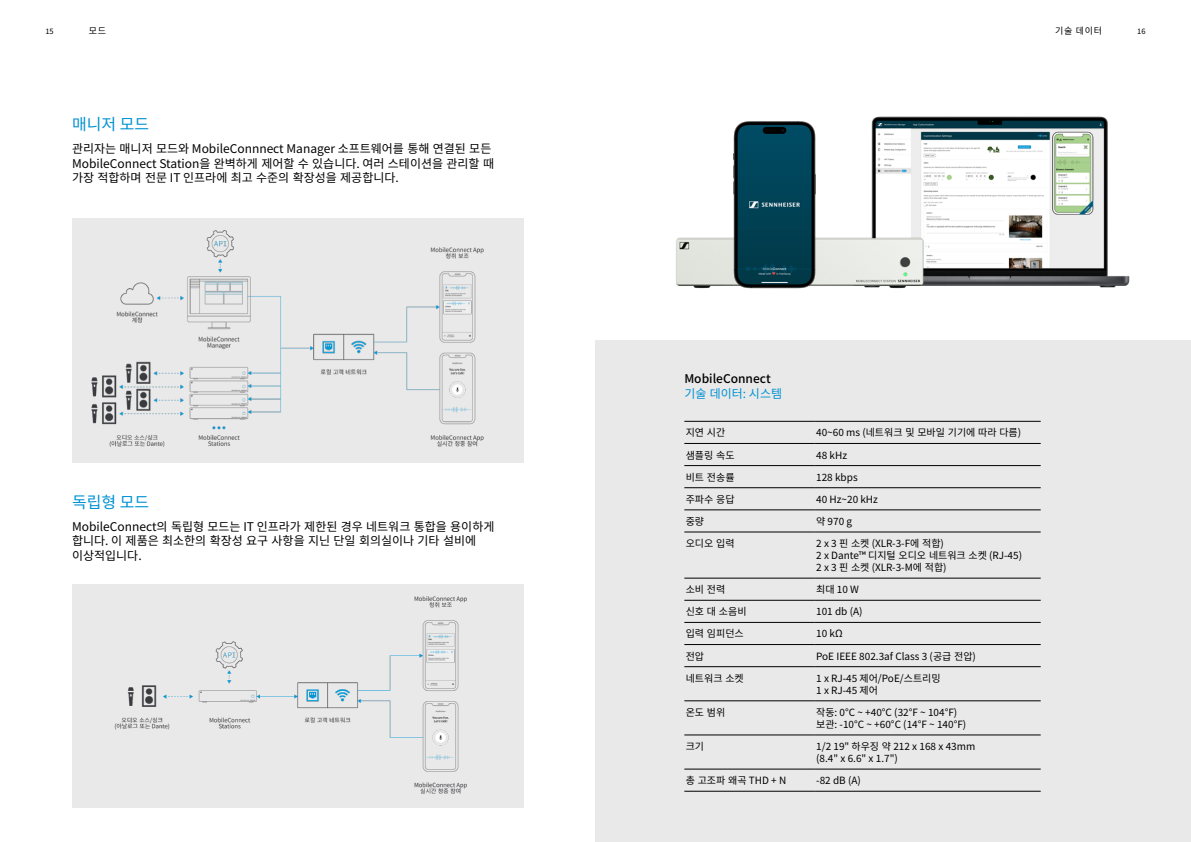
<style>
.page{position:relative;width:1191px;height:842px;background:#fff}
.page>*{position:absolute;margin:0;border:0;box-sizing:border-box;transform-origin:0 0}
.t1{font:16px "Noto Sans KR";color:#0092d3}
.t2{font:12px/14.4px "Noto Sans KR";color:#000}
.t3{font:500 12px "Noto Sans KR";color:#000}
.t4{font:12px "Noto Sans KR";color:#0092d3}
.t5{font:10px/12px "Noto Sans KR";color:#000}
.t6{font:9px "Noto Sans KR";letter-spacing:.08em;color:#000}
.t7{font:7.5px "Noto Sans KR";color:#000}
</style>
<div class="page">
<div style="left:595px;top:340px;width:596px;height:502px;background:#e9e9e9"></div>
<hr style="left:684px;top:443px;width:130px;height:1px;background:#000">
<hr style="left:814px;top:443px;width:226px;height:1px;background:#000">
<hr style="left:684px;top:465px;width:130px;height:1px;background:#000">
<hr style="left:814px;top:465px;width:226px;height:1px;background:#000">
<hr style="left:684px;top:578px;width:130px;height:1px;background:#000">
<hr style="left:814px;top:578px;width:226px;height:1px;background:#000">
<hr style="left:684px;top:600px;width:130px;height:1px;background:#000">
<hr style="left:814px;top:600px;width:226px;height:1px;background:#000">
<hr style="left:684px;top:666px;width:130px;height:1px;background:#000">
<hr style="left:814px;top:666px;width:226px;height:1px;background:#000">
<hr style="left:684px;top:701px;width:130px;height:1px;background:#000">
<hr style="left:814px;top:701px;width:226px;height:1px;background:#000">
<hr style="left:684px;top:735px;width:130px;height:1px;background:#000">
<hr style="left:814px;top:735px;width:226px;height:1px;background:#000">
<hr style="left:684px;top:769px;width:130px;height:1px;background:#000">
<hr style="left:814px;top:769px;width:226px;height:1px;background:#000">
<hr style="left:684px;top:421px;width:130px;height:1px;background:#000">
<hr style="left:814px;top:421px;width:226px;height:1px;background:#000">
<hr style="left:684px;top:487px;width:130px;height:1px;background:#000">
<hr style="left:814px;top:487px;width:226px;height:1px;background:#000">
<hr style="left:684px;top:510px;width:130px;height:1px;background:#000">
<hr style="left:814px;top:510px;width:226px;height:1px;background:#000">
<hr style="left:684px;top:532px;width:130px;height:1px;background:#000">
<hr style="left:814px;top:532px;width:226px;height:1px;background:#000">
<hr style="left:684px;top:622px;width:130px;height:1px;background:#000">
<hr style="left:814px;top:622px;width:226px;height:1px;background:#000">
<hr style="left:684px;top:644px;width:130px;height:1px;background:#000">
<hr style="left:814px;top:644px;width:226px;height:1px;background:#000">
<hr style="left:684px;top:791px;width:130px;height:1px;background:#000">
<hr style="left:814px;top:791px;width:226px;height:1px;background:#000">
<img style="left:72px;top:218px;width:451px;height:244px">
<div style="left:72px;top:584px;width:451px;height:224px;background:#e9e9e9"></div>
<img style="left:871px;top:116px;width:259px;height:172px">
<img style="left:676px;top:173px;width:282px;height:116px">
<img style="left:729px;top:121px;width:90px;height:168px">
<p class="t6" style="left:89px;top:26px;width:19px">모드</p>
<p class="t6" style="left:1055px;top:26px;width:49px">기술 데이터</p>
<p class="t7" style="left:45px;top:27px;width:10px">15</p>
<p class="t7" style="left:1137px;top:27px;width:10px">16</p>
<h1 class="t1" style="left:72px;top:115px;width:79px">매니저 모드</h1>
<p class="t2" style="left:72px;top:142px;width:423px">관리자는 매니저 모드와 MobileConnnect Manager 소프트웨어를 통해 연결된 모든<br>MobileConnect Station을 완벽하게 제어할 수 있습니다. 여러 스테이션을 관리할 때 가장 적합하며 전문 IT 인프라에 최고 수준의 확장성을 제공합니다.</p>
<h1 class="t1" style="left:72px;top:493px;width:79px">독립형 모드</h1>
<p class="t2" style="left:72px;top:519px;width:424px">MobileConnect의 독립형 모드는 IT 인프라가 제한된 경우 네트워크 통합을 용이하게 합니다. 이 제품은 최소한의 확장성 요구 사항을 지닌 단일 회의실이나 기타 설비에 이상적입니다.</p>
<p class="t3" style="left:684px;top:371px;width:88px">MobileConnect</p>
<p class="t4" style="left:684px;top:386px;width:99px">기술 데이터: 시스템</p>
<p class="t5" style="left:686px;top:427px;width:41px">지연 시간</p>
<p class="t5" style="left:816px;top:427px;width:206px">40~60 ms (네트워크 및 모바일 기기에 따라 다름)</p>
<p class="t5" style="left:686px;top:449px;width:50px">샘플링 속도</p>
<p class="t5" style="left:816px;top:449px;width:32px">48 kHz</p>
<p class="t5" style="left:686px;top:471px;width:50px">비트 전송률</p>
<p class="t5" style="left:816px;top:471px;width:43px">128 kbps</p>
<p class="t5" style="left:686px;top:493px;width:50px">주파수 응답</p>
<p class="t5" style="left:816px;top:493px;width:63px">40 Hz~20 kHz</p>
<p class="t5" style="left:686px;top:515px;width:20px">중량</p>
<p class="t5" style="left:816px;top:515px;width:37px">약 970 g</p>
<p class="t5" style="left:686px;top:538px;width:50px">오디오 입력</p>
<p class="t5" style="left:816px;top:538px;width:207px">2 x 3 핀 소켓 (XLR-3-F에 적합)<br>2 x Dante™ 디지털 오디오 네트워크 소켓 (RJ-45)<br>2 x 3 핀 소켓 (XLR-3-M에 적합)</p>
<p class="t5" style="left:686px;top:584px;width:41px">소비 전력</p>
<p class="t5" style="left:816px;top:584px;width:44px">최대 10 W</p>
<p class="t5" style="left:686px;top:606px;width:62px">신호 대 소음비</p>
<p class="t5" style="left:816px;top:606px;width:48px">101 db (A)</p>
<p class="t5" style="left:686px;top:628px;width:59px">입력 임피던스</p>
<p class="t5" style="left:816px;top:628px;width:28px">10 kΩ</p>
<p class="t5" style="left:686px;top:650px;width:20px">전압</p>
<p class="t5" style="left:816px;top:650px;width:161px">PoE IEEE 802.3af Class 3 (공급 전압)</p>
<p class="t5" style="left:686px;top:672px;width:59px">네트워크 소켓</p>
<p class="t5" style="left:816px;top:672px;width:126px">1 x RJ-45 제어/PoE/스트리밍<br>1 x RJ-45 제어</p>
<p class="t5" style="left:686px;top:706px;width:41px">온도 범위</p>
<p class="t5" style="left:816px;top:706px;width:152px">작동: 0°C ~ +40°C (32°F ~ 104°F) 보관: -10°C ~ +60°C (14°F ~ 140°F)</p>
<p class="t5" style="left:686px;top:740px;width:20px">크기</p>
<p class="t5" style="left:816px;top:740px;width:161px">1/2 19" 하우징 약 212 x 168 x 43mm (8.4" x 6.6" x 1.7")</p>
<p class="t5" style="left:686px;top:775px;width:102px">총 고조파 왜곡 THD + N</p>
<p class="t5" style="left:816px;top:775px;width:46px">-82 dB (A)</p>
</div>
